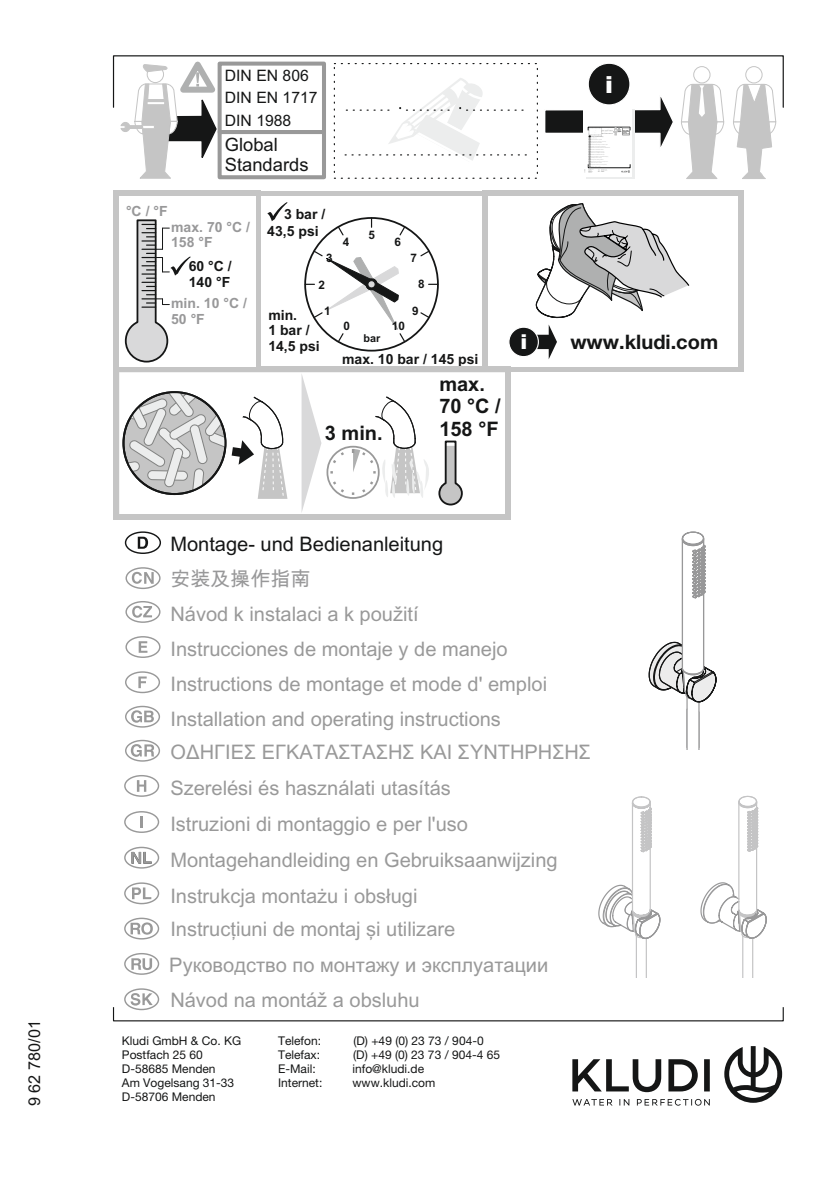
<style>
.page{position:relative;width:840px;height:1191px;background:#fff}
.page>*{position:absolute;margin:0;border:0;box-sizing:border-box;transform-origin:0 0}
.t1{font:900 23.6px "Arial";color:#fff}
.t2{font:900 20.6px "Arial";color:#fff}
.t3{font:20px/35.6px "Arial Unicode MS";color:#999}
.t4{font:20px "Arial Unicode MS";color:#151616}
.t5{font:700 20px/22.4px "Arial";color:#151616}
.t6{font:700 20px "Helvetica Neue LT Pro";color:#151616}
.t7{font:20px "Arial Unicode MS";color:#989899}
.t8{font:18.4px/20.6px "Arial";color:#151616}
.t9{font:16.2px "Arial";color:#151616}
.t10{font:15.8px "Arial";color:#151616}
.t11{font:700 14px/15.6px "Arial";color:#151616}
.t12{font:700 14px/15.6px "Arial";color:#989899}
.t13{font:12px/14px "Helvetica Neue LT Pro";color:#151616}
.t14{font:700 11.6px "Arial";color:#151616}
.t15{font:700 10.8px "Arial";color:#151616}
</style>
<div class="page">
<svg style="left:724px;top:1046px;width:57px;height:56px"></svg>
<svg style="left:572px;top:1059px;width:137px;height:33px"></svg>
<svg style="left:572px;top:1099px;width:137px;height:6px"></svg>
<div style="left:113px;top:55px;width:670px;height:53px;border:1px solid #151616"></div>
<svg style="left:120px;top:56px;width:208px;height:124px"></svg>
<svg style="left:345px;top:78px;width:181px;height:83px"></svg>
<div style="left:745px;top:66px;width:17px;height:17px;background:#fff;border:1px solid #c5c5c5;border-radius:50%"></div>
<svg style="left:732px;top:84px;width:44px;height:95px"></svg>
<div style="left:693px;top:66px;width:17px;height:17px;background:#fff;border:1px solid #c5c5c5;border-radius:50%"></div>
<div style="left:587px;top:63px;width:43px;height:42px;background:#151616;border:1px solid #fff;border-radius:50%"></div>
<svg style="left:543px;top:84px;width:181px;height:95px"></svg>
<div style="left:255px;top:191px;width:233px;height:181px;background:#c5c5c5"></div>
<div style="left:261px;top:196px;width:221px;height:170px;background:#fff"></div>
<svg style="left:336px;top:225px;width:8px;height:11px"></svg>
<svg style="left:399px;top:225px;width:7px;height:11px"></svg>
<svg style="left:420px;top:249px;width:10px;height:8px"></svg>
<svg style="left:420px;top:312px;width:10px;height:7px"></svg>
<svg style="left:305px;top:249px;width:101px;height:94px"></svg>
<svg style="left:267px;top:202px;width:20px;height:19px"></svg>
<div style="left:482px;top:191px;width:261px;height:181px;background:#c5c5c5"></div>
<div style="left:488px;top:196px;width:249px;height:170px;background:#fff"></div>
<svg style="left:534px;top:203px;width:156px;height:156px"></svg>
<div style="left:508px;top:326px;width:30px;height:31px;background:#151616;border:1px solid #fff;border-radius:50%"></div>
<svg style="left:125px;top:531px;width:36px;height:23px"></svg>
<svg style="left:138px;top:536px;width:10px;height:13px"></svg>
<svg style="left:124px;top:917px;width:35px;height:22px"></svg>
<svg style="left:125px;top:706px;width:35px;height:21px"></svg>
<svg style="left:125px;top:671px;width:35px;height:22px"></svg>
<svg style="left:124px;top:846px;width:35px;height:22px"></svg>
<svg style="left:124px;top:882px;width:35px;height:22px"></svg>
<svg style="left:124px;top:988px;width:35px;height:22px"></svg>
<svg style="left:138px;top:676px;width:9px;height:12px"></svg>
<svg style="left:131px;top:710px;width:23px;height:12px"></svg>
<svg style="left:125px;top:636px;width:35px;height:22px"></svg>
<svg style="left:125px;top:601px;width:35px;height:22px"></svg>
<svg style="left:139px;top:641px;width:8px;height:12px"></svg>
<svg style="left:124px;top:811px;width:35px;height:22px"></svg>
<svg style="left:140px;top:816px;width:3px;height:12px"></svg>
<svg style="left:131px;top:852px;width:20px;height:11px"></svg>
<svg style="left:132px;top:887px;width:19px;height:12px"></svg>
<svg style="left:124px;top:775px;width:35px;height:22px"></svg>
<svg style="left:137px;top:780px;width:9px;height:12px"></svg>
<svg style="left:132px;top:606px;width:20px;height:11px"></svg>
<svg style="left:130px;top:993px;width:23px;height:12px"></svg>
<svg style="left:130px;top:922px;width:23px;height:12px"></svg>
<svg style="left:124px;top:953px;width:35px;height:21px"></svg>
<svg style="left:131px;top:958px;width:21px;height:12px"></svg>
<svg style="left:125px;top:740px;width:35px;height:21px"></svg>
<svg style="left:131px;top:744px;width:23px;height:13px"></svg>
<svg style="left:125px;top:567px;width:35px;height:22px"></svg>
<svg style="left:132px;top:572px;width:22px;height:12px"></svg>
<svg style="left:113px;top:372px;width:397px;height:147px"></svg>
<svg style="left:648px;top:531px;width:69px;height:219px"></svg>
<svg style="left:598px;top:796px;width:62px;height:182px"></svg>
<hr style="left:737px;top:802px;width:2px;height:108px;background:#c4c4c5">
<hr style="left:755px;top:847px;width:1px;height:63px;background:#c4c4c5">
<hr style="left:741px;top:936px;width:2px;height:47px;background:#c4c4c5">
<hr style="left:751px;top:938px;width:1px;height:45px;background:#c4c4c5">
<svg style="left:737px;top:795px;width:21px;height:57px"></svg>
<svg style="left:700px;top:881px;width:67px;height:80px"></svg>
<div style="left:734px;top:978px;width:27px;height:14px;background:#fff"></div>
<div style="left:113px;top:191px;width:148px;height:181px;background:#c5c5c5"></div>
<div style="left:119px;top:196px;width:136px;height:170px;background:#fff"></div>
<svg style="left:124px;top:219px;width:66px;height:144px"></svg>
<p class="t9" style="left:28px;top:1106px;width:87px;rotate:-90deg">9 62 780/01</p>
<p class="t10" style="left:225px;top:70px;width:85px">DIN EN 806</p>
<p class="t10" style="left:225px;top:92px;width:94px">DIN EN 1717</p>
<p class="t10" style="left:225px;top:114px;width:68px">DIN 1988</p>
<p class="t8" style="left:225px;top:136px;width:85px">Global<br>Standards</p>
<p class="t12" style="left:126px;top:204px;width:43px">°C / °F</p>
<p class="t12" style="left:171px;top:220px;width:80px">max. 70 °C /<br>158 °F</p>
<p class="t11" style="left:189px;top:260px;width:44px">60 °C /<br>140 °F</p>
<p class="t12" style="left:171px;top:296px;width:77px">min. 10 °C /<br>50 °F</p>
<p class="t11" style="left:284px;top:208px;width:43px">3 bar /</p>
<p class="t11" style="left:267px;top:225px;width:53px">43,5 psi</p>
<p class="t14" style="left:342px;top:238px;width:8px">4</p>
<p class="t14" style="left:368px;top:231px;width:8px">5</p>
<p class="t14" style="left:394px;top:238px;width:8px">6</p>
<p class="t14" style="left:326px;top:254px;width:8px">3</p>
<p class="t14" style="left:410px;top:253px;width:8px">7</p>
<p class="t14" style="left:318px;top:280px;width:8px">2</p>
<p class="t14" style="left:418px;top:280px;width:8px">8</p>
<p class="t14" style="left:324px;top:307px;width:8px">1</p>
<p class="t11" style="left:268px;top:308px;width:53px">min.<br>1 bar /<br>14,5 psi</p>
<p class="t14" style="left:343px;top:322px;width:8px">0</p>
<p class="t15" style="left:363px;top:334px;width:18px">bar</p>
<p class="t14" style="left:391px;top:322px;width:15px">10</p>
<p class="t14" style="left:412px;top:307px;width:8px">9</p>
<p class="t11" style="left:342px;top:352px;width:138px">max. 10 bar / 145 psi</p>
<p class="t5" style="left:324px;top:424px;width:59px">3 min.</p>
<p class="t5" style="left:439px;top:374px;width:63px">max.<br>70 °C /<br>158 °F</p>
<p class="t1" style="left:605px;top:76px;width:9px">i</p>
<p class="t2" style="left:520px;top:334px;width:8px">i</p>
<p class="t6" style="left:570px;top:335px;width:149px">www.kludi.com</p>
<p class="t4" style="left:170px;top:537px;width:274px">Montage- und Bedienanleitung</p>
<p class="t7" style="left:170px;top:571px;width:142px">安装及操作指南</p>
<p class="t3" style="left:170px;top:598px;width:249px">Návod k instalaci a k použití</p>
<p class="t3" style="left:170px;top:633px;width:338px">Instrucciones de montaje y de manejo</p>
<p class="t3" style="left:170px;top:668px;width:378px">Instructions de montage et mode d' emploi</p>
<p class="t3" style="left:170px;top:705px;width:422px;line-height:32.2px">Installation and operating instructions<br>ΟΔΗΓΙΕΣ ΕΓΚΑΤΑΣΤΑΣΗΣ ΚΑΙ ΣΥΝΤΗΡΗΣΗΣ</p>
<p class="t3" style="left:170px;top:772px;width:282px">Szerelési és használati utasítás</p>
<p class="t3" style="left:170px;top:808px;width:299px">Istruzioni di montaggio e per l'uso</p>
<p class="t3" style="left:170px;top:844px;width:388px">Montagehandleiding en Gebruiksaanwijzing<br>Instrukcja montażu i obsługi</p>
<p class="t3" style="left:169px;top:913px;width:380px">Instrucţiuni de montaj şi utilizare<br>Руководство по монтажу и эксплуатации</p>
<p class="t3" style="left:170px;top:983px;width:251px">Návod na montáž a obsluhu</p>
<p class="t13" style="left:122px;top:1035px;width:121px">Kludi GmbH &amp; Co. KG<br>Postfach 25 60<br>D-58685 Menden<br>Am Vogelsang 31-33<br>D-58706 Menden</p>
<p class="t13" style="left:278px;top:1035px;width:44px">Telefon:</p>
<p class="t13" style="left:353px;top:1035px;width:132px">(D) +49 (0) 23 73 / 904-0</p>
<p class="t13" style="left:278px;top:1049px;width:43px">Telefax:</p>
<p class="t13" style="left:353px;top:1049px;width:148px">(D) +49 (0) 23 73 / 904-4 65</p>
<p class="t13" style="left:278px;top:1063px;width:39px">E-Mail:</p>
<p class="t13" style="left:352px;top:1063px;width:73px">info@kludi.de</p>
<p class="t13" style="left:278px;top:1077px;width:46px">Internet:</p>
<p class="t13" style="left:352px;top:1077px;width:84px">www.kludi.com</p>
</div>
